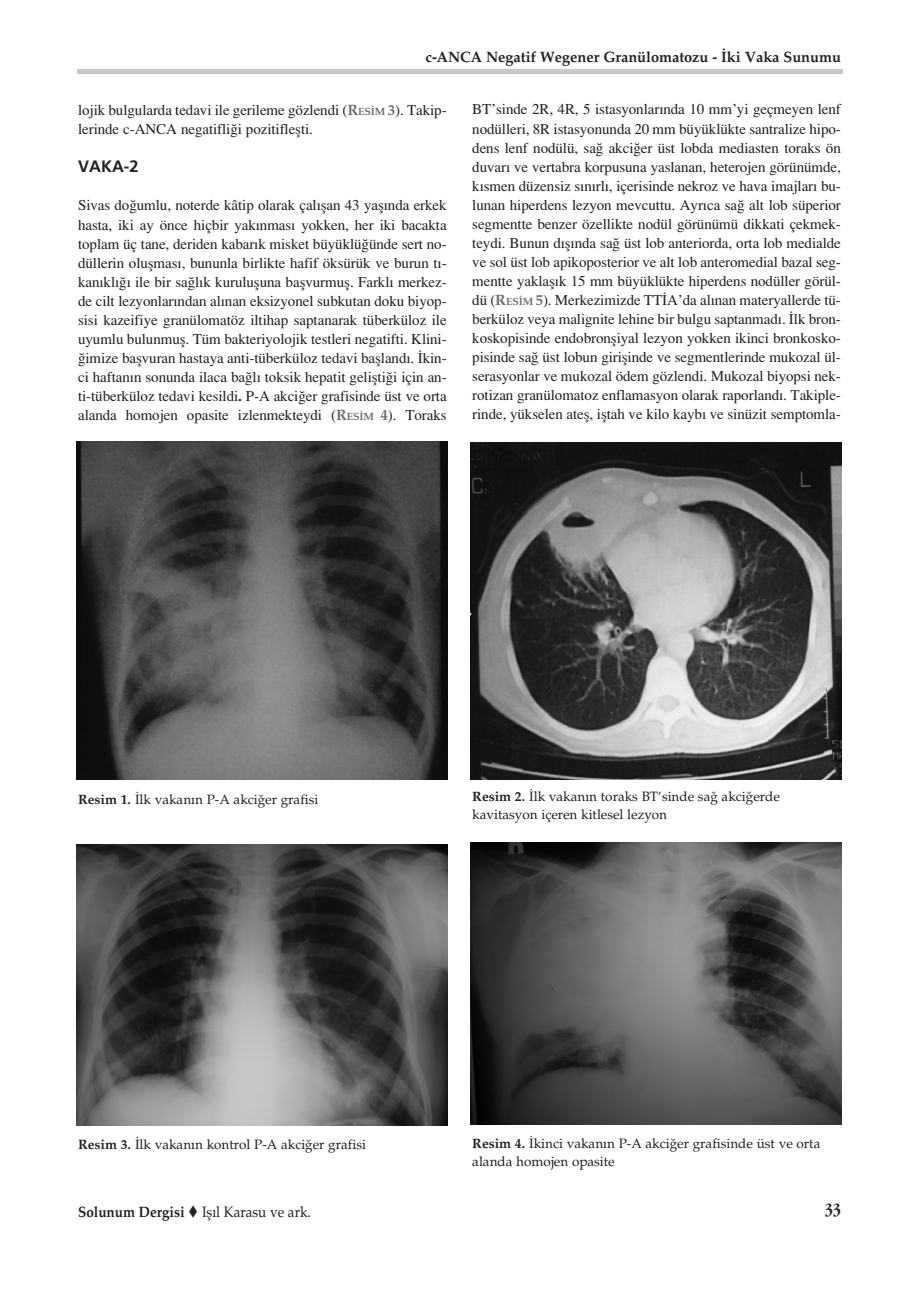
<style>
.page{position:relative;width:919px;height:1289px;background:#fff}
.page>*{position:absolute;margin:0;border:0;box-sizing:border-box;transform-origin:0 0}
.t1{font:18px "Garamond T Bold";color:#231f20;scale:.8 1}
.t2{font:16.5px "Frutiger T Bold";color:#231f20}
.t3{font:15px/19px "Times Turk";letter-spacing:-.005em;color:#231f20;text-align:justify}
.t4{font:15px "Palatino Turk B";color:#231f20}
.t5{font:15px "Palatino Turk";color:#231f20;scale:.9 1}
.t6{font:13.5px/18px "Palatino Turk";color:#231f20}
.s1{font-family:"Palatino Turk B";color:#6c6d70}
.s2{font-family:"Palatino Turk B";font-size:10.5px;color:#6c6d70}
.s3{font-family:"Times Turk B"}
.s4{font-family:"Palatino Turk B"}
</style>
<div class="page">
<img style="left:77px;top:442px;width:370px;height:337px">
<img style="left:470px;top:442px;width:371px;height:337px">
<img style="left:77px;top:844px;width:370px;height:281px">
<img style="left:470px;top:842px;width:371px;height:282px">
<div style="left:77px;top:69px;width:765px;height:5px;background:#c7c8ca"></div>
<p class="t4" style="left:425px;top:51px;width:417px">c-ANCA Negatif Wegener Granülomatozu - ‹ki Vaka Sunumu</p>
<p class="t3" style="left:78px;top:102px;width:370px">lojik bulgularda tedavi ile gerileme gözlendi (<span class="s1">R</span><span class="s2">ES‹M</span> <span class="s1">3</span>). Takip&shy;lerinde c-ANCA negatifli¤i pozitifleflti.</p>
<p class="t2" style="left:78px;top:160px;width:62px">VAKA-2</p>
<p class="t3" style="left:78px;top:197px;width:370px">Sivas do¤umlu, noterde kâtip olarak çal›flan 43 yafl›nda erkek hasta, iki ay önce hiçbir yak›nmas› yokken, her iki bacakta toplam üç tane, deriden kabar›k misket büyüklü¤ünde sert no&shy;düllerin oluflmas›, bununla birlikte hafif öksürük ve burun t›- kan›kl›¤› ile bir sa¤l›k kurulufluna baflvurmufl. Farkl› merkez&shy;de cilt lezyonlar›ndan al›nan eksizyonel subkutan doku biyop&shy;sisi kazeifiye granülomatöz iltihap saptanarak tüberküloz ile uyumlu bulunmufl. Tüm bakteriyolojik testleri negatifti. Klini-¤imize baflvuran hastaya anti-tüberküloz tedavi baflland›. ‹kin&shy;ci haftan›n sonunda ilaca ba¤l› toksik hepatit geliflti¤i için an&shy;ti-tüberküloz tedavi kesildi<span class="s3">.</span> P-A akci¤er grafisinde üst ve orta alanda homojen opasite izlenmekteydi (<span class="s1">R</span><span class="s2">ES‹M</span> <span class="s1">4</span>). Toraks</p>
<p class="t3" style="left:472px;top:101px;width:370px">BT’sinde 2R, 4R, 5 istasyonlar›nda 10 mm’yi geçmeyen lenf nodülleri, 8R istasyonunda 20 mm büyüklükte santralize hipo&shy;dens lenf nodülü, sa¤ akci¤er üst lobda mediasten toraks ön duvar› ve vertabra korpusuna yaslanan, heterojen görünümde, k›smen düzensiz s›n›rl›, içerisinde nekroz ve hava imajlar› bu&shy;lunan hiperdens lezyon mevcuttu. Ayr›ca sa¤ alt lob süperior segmentte benzer özellikte nodül görünümü dikkati çekmek&shy;teydi. Bunun d›fl›nda sa¤ üst lob anteriorda, orta lob medialde ve sol üst lob apikoposterior ve alt lob anteromedial bazal seg&shy;mentte yaklafl›k 15 mm büyüklükte hiperdens nodüller görül&shy;dü (<span class="s1">R</span><span class="s2">ES‹M</span> <span class="s1">5</span>). Merkezimizde TT‹A’da al›nan materyallerde tü&shy;berküloz veya malignite lehine bir bulgu saptanmad›. ‹lk bron&shy;koskopisinde endobronfliyal lezyon yokken ikinci bronkosko&shy;pisinde sa¤ üst lobun giriflinde ve segmentlerinde mukozal ül&shy;serasyonlar ve mukozal ödem gözlendi. Mukozal biyopsi nek&shy;rotizan granülomatoz enflamasyon olarak raporland›. Takiple&shy;rinde, yükselen atefl, ifltah ve kilo kayb› ve sinüzit semptomla-</p>
<p class="t6" style="left:78px;top:791px;width:242px"><span class="s4">Resim 1.</span> ‹lk vakan›n P-A akci¤er grafisi</p>
<p class="t6" style="left:472px;top:788px;width:309px"><span class="s4">Resim 2.</span> ‹lk vakan›n toraks BT’sinde sa¤ akci¤erde kavitasyon içeren kitlesel lezyon</p>
<p class="t6" style="left:78px;top:1137px;width:289px"><span class="s4">Resim 3.</span> ‹lk vakan›n kontrol P-A akci¤er grafisi</p>
<p class="t6" style="left:472px;top:1135px;width:349px"><span class="s4">Resim 4.</span> ‹kinci vakan›n P-A akci¤er grafisinde üst ve orta alanda homojen opasite</p>
<p class="t5" style="left:78px;top:1206px;width:260px"><span class="s4">Solunum Dergisi</span> Ifl›l Karasu ve ark.</p>
<p class="t1" style="left:824px;top:1202px;width:22px">33</p>
</div>
